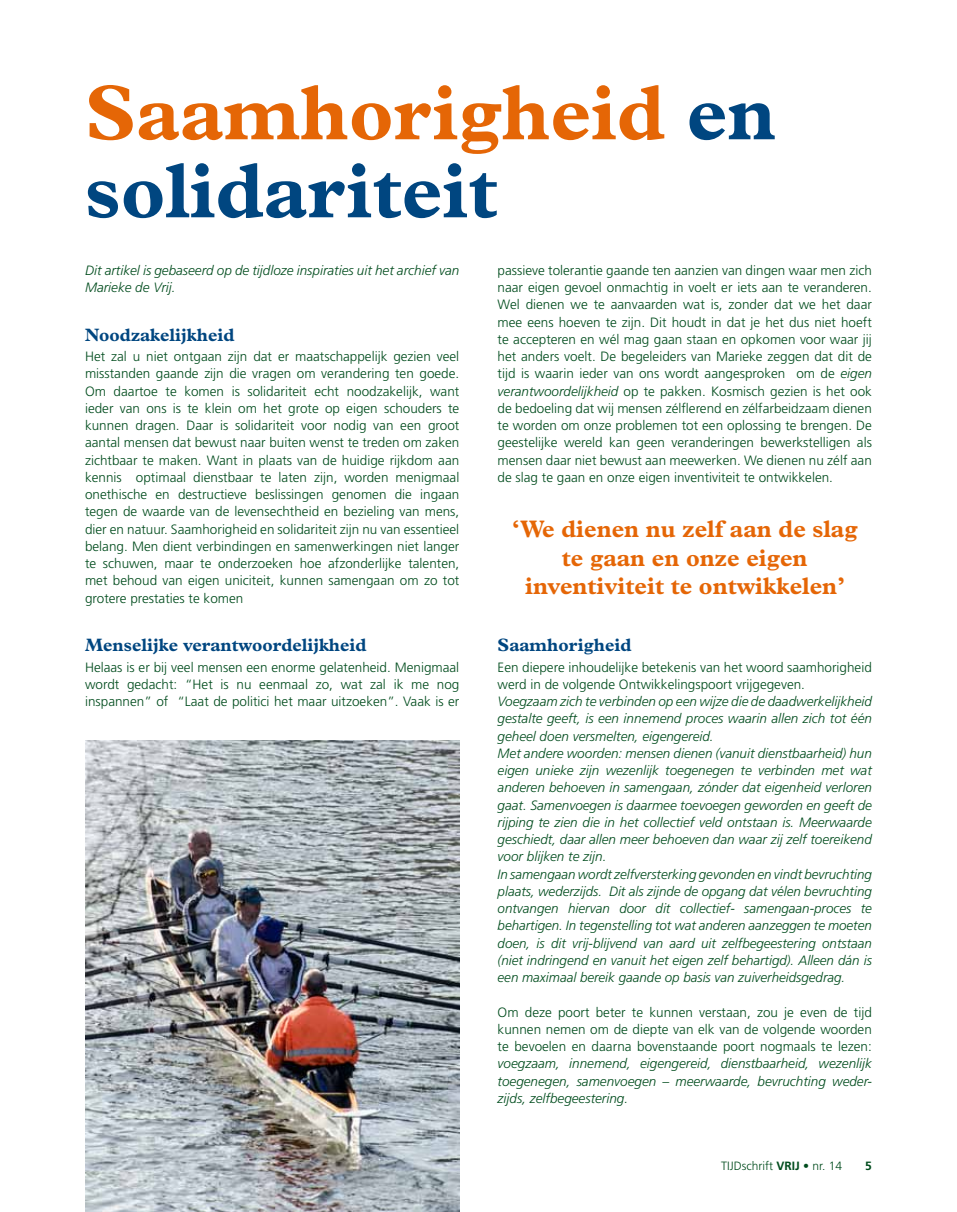
<style>
.page{position:relative;width:957px;height:1212px;background:#fff}
.page>*{position:absolute;margin:0;border:0;box-sizing:border-box;transform-origin:0 0}
.t1{font:700 78px/78px "Plantin Std";color:#004680}
.t2{font:700 24px/28.5px "Plantin Std";color:#e56606;text-align:center}
.t3{font:700 18px "Plantin Std";color:#004680}
.t4{font:300 13.5px/17.2px "Frutiger LT Std";color:#004c1d;text-align:justify}
.t5{font:italic 300 13.5px/17.2px "Frutiger LT Std";color:#004c1d}
.t6{font:300 12px "Frutiger LT Std";color:#004c1d}
.t7{font:700 12px "Frutiger LT Std";color:#004c1d}
.s1{color:#e56606}
.s2{font-style:italic}
.s3{font-weight:700}
</style>
<div class="page">
<img style="left:85px;top:741px;width:374px;height:471px">
<h1 class="t1" style="left:85px;top:74px;width:692px"><span class="s1">Saamhorigheid</span> en solidariteit</h1>
<p class="t5" style="left:85px;top:262px;width:376px">Dit artikel is gebaseerd op de tijdloze inspiraties uit het archief van<br>Marieke de Vrij.</p>
<h3 class="t3" style="left:85px;top:324px;width:151px">Noodzakelijkheid</h3>
<p class="t4" style="left:85px;top:348px;width:376px">Het zal u niet ontgaan zijn dat er maatschappelijk gezien veel misstanden gaande zijn die vragen om verandering ten goede.<br>Om daartoe te komen is solidariteit echt noodzakelijk, want ieder van ons is te klein om het grote op eigen schouders te kunnen dragen. Daar is solidariteit voor nodig van een groot aantal mensen dat bewust naar buiten wenst te treden om zaken zichtbaar te maken. Want in plaats van de huidige rijkdom aan kennis optimaal dienstbaar te laten zijn, worden menigmaal onethische en destructieve beslissingen genomen die ingaan tegen de waarde van de levensechtheid en bezieling van mens, dier en natuur. Saamhorigheid en solidariteit zijn nu van essentieel belang. Men dient verbindingen en samenwerkingen niet langer te schuwen, maar te onderzoeken hoe afzonderlijke talenten, met behoud van eigen uniciteit, kunnen samengaan om zo tot grotere prestaties te komen</p>
<h3 class="t3" style="left:85px;top:634px;width:283px">Menselijke verantwoordelijkheid</h3>
<p class="t4" style="left:85px;top:658px;width:376px">Helaas is er bij veel mensen een enorme gelatenheid. Menigmaal wordt gedacht: “Het is nu eenmaal zo, wat zal ik me nog inspannen” of “Laat de politici het maar uitzoeken”. Vaak is er</p>
<p class="t4" style="left:497px;top:262px;width:376px">passieve tolerantie gaande ten aanzien van dingen waar men zich naar eigen gevoel onmachtig in voelt er iets aan te veranderen.<br>Wel dienen we te aanvaarden wat is, zonder dat we het daar mee eens hoeven te zijn. Dit houdt in dat je het dus niet hoeft te accepteren en wél mag gaan staan en opkomen voor waar jij het anders voelt. De begeleiders van Marieke zeggen dat dit de tijd is waarin ieder van ons wordt aangesproken om de <span class="s2">eigen verantwoordelijkheid</span> op te pakken. Kosmisch gezien is het ook de bedoeling dat wij mensen zélflerend en zélfarbeidzaam dienen te worden om onze problemen tot een oplossing te brengen. De geestelijke wereld kan geen veranderingen bewerkstelligen als mensen daar niet bewust aan meewerken. We dienen nu zélf aan de slag te gaan en onze eigen inventiviteit te ontwikkelen.</p>
<h2 class="t2" style="left:512px;top:515px;width:347px">‘We dienen nu zelf aan de slag te gaan en onze eigen inventiviteit te ontwikkelen’</h2>
<h3 class="t3" style="left:497px;top:634px;width:135px">Saamhorigheid</h3>
<p class="t4" style="left:497px;top:658px;width:376px">Een diepere inhoudelijke betekenis van het woord saamhorigheid werd in de volgende Ontwikkelingspoort vrijgegeven.</p>
<p class="t5" style="left:497px;top:693px;width:376px">Voegzaam zich te verbinden op een wijze die de daadwerkelijkheid gestalte geeft, is een innemend proces waarin allen zich tot één geheel doen versmelten, eigengereid.<br>Met andere woorden: mensen dienen (vanuit dienstbaarheid) hun eigen unieke zijn wezenlijk toegenegen te verbinden met wat anderen behoeven in samengaan, zónder dat eigenheid verloren gaat. Samenvoegen is daarmee toevoegen geworden en geeft de rijping te zien die in het collectief veld ontstaan is. Meerwaarde geschiedt, daar allen meer behoeven dan waar zij zelf toereikend voor blijken te zijn.<br>In samengaan wordt zelfversterking gevonden en vindt bevruchting plaats, wederzijds. Dit als zijnde de opgang dat vélen bevruchting ontvangen hiervan door dit collectief- samengaan-proces te behartigen. In tegenstelling tot wat anderen aanzeggen te moeten doen, is dit vrij-blijvend van aard uit zelfbegeestering ontstaan (niet indringend en vanuit het eigen zelf behartigd). Alleen dán is een maximaal bereik gaande op basis van zuiverheidsgedrag.</p>
<p class="t4" style="left:497px;top:1003px;width:376px">Om deze poort beter te kunnen verstaan, zou je even de tijd kunnen nemen om de diepte van elk van de volgende woorden te bevoelen en daarna bovenstaande poort nogmaals te lezen:</p>
<p class="t5" style="left:497px;top:1055px;width:376px;text-align:justify">voegzaam, innemend, eigengereid, dienstbaarheid, wezenlijk toegenegen, samenvoegen – meerwaarde, bevruchting weder&shy;zijds, zelfbegeestering.</p>
<p class="t6" style="left:721px;top:1159px;width:122px">TIJDschrift <span class="s3">VRIJ</span> • nr. 14</p>
<p class="t7" style="left:865px;top:1159px;width:8px">5</p>
</div>
